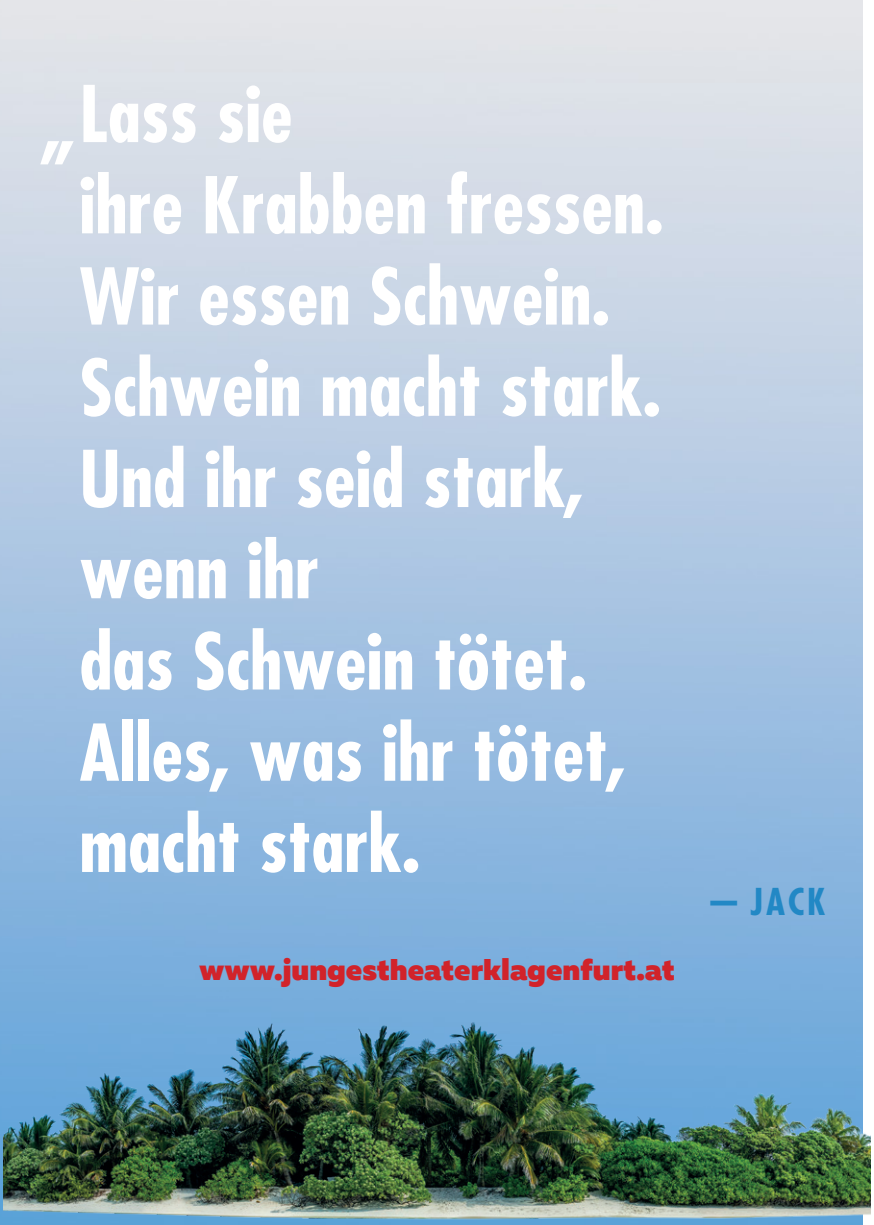
<style>
.page{position:relative;width:874px;height:1225px;background:#fff}
.page>*{position:absolute;margin:0;border:0;box-sizing:border-box;transform-origin:0 0}
.t1{font:700 condensed 76px/91.2px "Futura Std";color:#fff}
.t2{font:700 condensed 36px "Futura Std";color:#2288c5}
.t3{font:900 30px "Muller W00";color:#d1232a}
</style>
<div class="page">
<img style="left:3px;top:11px;width:867px;height:1214px">
<p class="t1" style="left:79px;top:69px;width:585px">Lass sie<br>ihre Krabben fressen.<br>Wir essen Schwein.<br>Schwein macht stark.<br>Und ihr seid stark, wenn ihr<br>das Schwein tötet.<br>Alles, was ihr tötet, macht stark.</p>
<p class="t1" style="left:38px;top:80px;width:39px">„</p>
<p class="t3" style="left:199px;top:950px;width:477px">www.jungestheaterklagenfurt.at</p>
<p class="t2" style="left:705px;top:879px;width:121px">— JACK</p>
</div>
